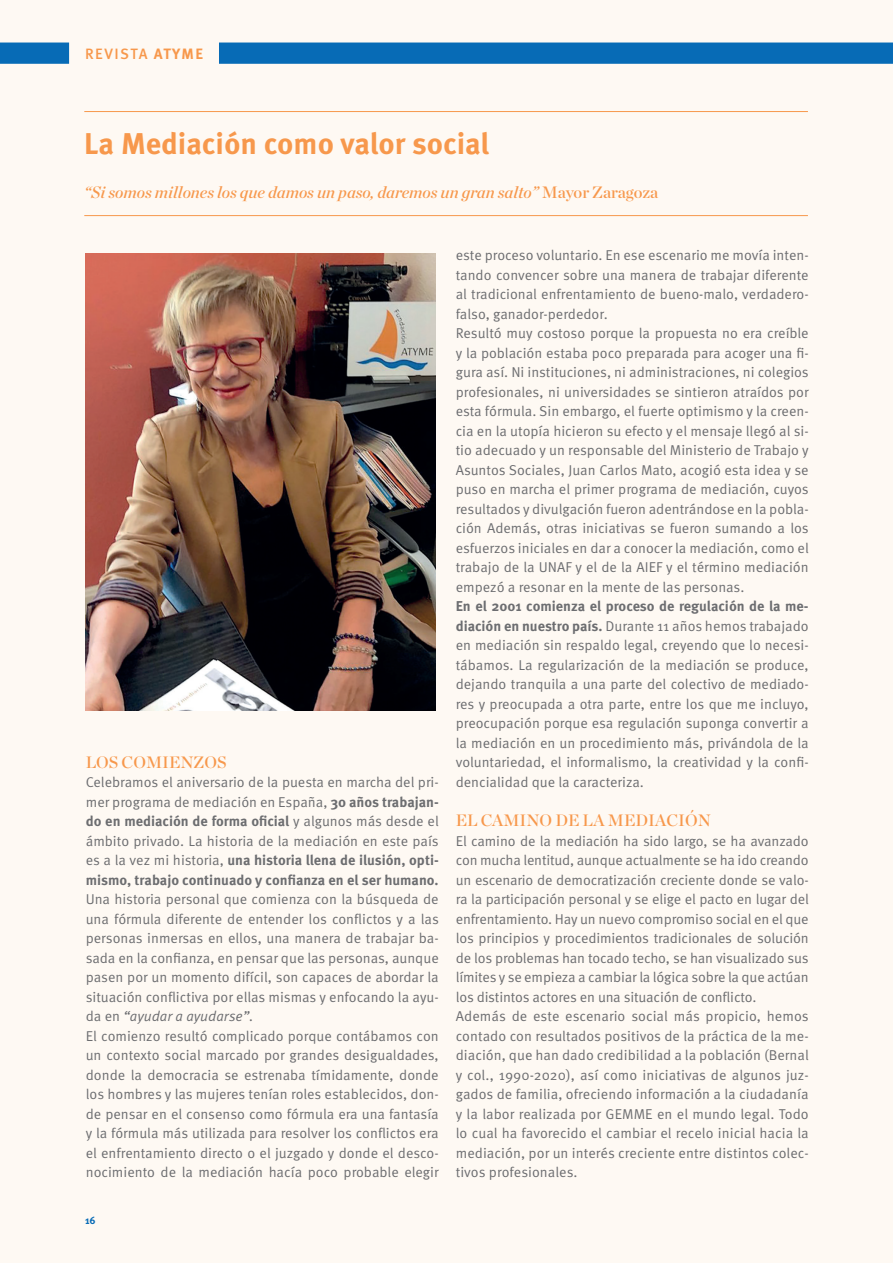
<style>
.page{position:relative;width:893px;height:1263px;background:#fef9f3}
.page>*{position:absolute;margin:0;border:0;box-sizing:border-box;transform-origin:0 0}
.t1{font:700 30px "Meta Pro";letter-spacing:-.005em;color:#f7984c}
.t2{font:italic 16.5px "Chronicle Display Semi";color:#f7984c}
.t3{font:16.5px "Chronicle Display Semi";color:#f7984c}
.t4{font:500 15px "Meta Pro";letter-spacing:.1em;color:#f7984c}
.t5{font:14.25px/19.5px "Meta Pro";color:#6c6d70}
.t6{font:700 10.5px "Meta Pro";color:#076bb6}
.s1{font-weight:700}
.s2{font-style:normal}
.s3{font-style:italic}
</style>
<div class="page">
<hr style="left:84px;top:111px;width:724px;height:1px;background:#f7984c">
<hr style="left:84px;top:215px;width:724px;height:1px;background:#f7984c">
<img style="left:86px;top:253px;width:350px;height:458px">
<svg style="left:0;top:43px;width:893px;height:21px"></svg>
<p class="t4" style="left:85px;top:44px;width:120px">REVISTA <span class="s1">ATYME</span></p>
<h1 class="t1" style="left:84px;top:125px;width:407px">La Mediación como valor social</h1>
<p class="t2" style="left:84px;top:179px;width:575px">“Si somos millones los que damos un paso, daremos un gran salto” <span class="s2">Mayor Zaragoza</span></p>
<p class="t3" style="left:86px;top:749px;width:142px">LOS COMIENZOS</p>
<p class="t5" style="left:86px;top:773px;width:355px;text-align:justify">Celebramos el aniversario de la puesta en marcha del pri&shy;mer programa de mediación en España, <span class="s1">30 años trabajan&shy;do en mediación de forma oficial</span> y algunos más desde el ámbito privado. La historia de la mediación en este país es a la vez mi historia, <span class="s1">una historia llena de ilusión, opti&shy;mismo, trabajo continuado y confianza en el ser humano.</span></p>
<p class="t5" style="left:86px;top:890px;width:355px">Una historia personal que comienza con la búsqueda de una fórmula diferente de entender los conflictos y a las personas inmersas en ellos, una manera de trabajar ba&shy;sada en la confianza, en pensar que las personas, aunque pasen por un momento difícil, son capaces de abordar la situación conflictiva por ellas mismas y enfocando la ayu&shy;da en <span class="s3">“ayudar a ayudarse”.<br></span>El comienzo resultó complicado porque contábamos con un contexto social marcado por grandes desigualdades, donde la democracia se estrenaba tímidamente, donde los hombres y las mujeres tenían roles establecidos, don&shy;de pensar en el consenso como fórmula era una fantasía y la fórmula más utilizada para resolver los conflictos era el enfrentamiento directo o el juzgado y donde el desco&shy;nocimiento de la mediación hacía poco probable elegir</p>
<p class="t6" style="left:85px;top:1214px;width:12px">16</p>
<p class="t5" style="left:456px;top:246px;width:355px">este proceso voluntario. En ese escenario me movía inten&shy;tando convencer sobre una manera de trabajar diferente al tradicional enfrentamiento de bueno-malo, verdadero&shy;falso, ganador-perdedor.<br>Resultó muy costoso porque la propuesta no era creíble y la población estaba poco preparada para acoger una fi&shy;gura así. Ni instituciones, ni administraciones, ni colegios profesionales, ni universidades se sintieron atraídos por esta fórmula. Sin embargo, el fuerte optimismo y la creen&shy;cia en la utopía hicieron su efecto y el mensaje llegó al si&shy;tio adecuado y un responsable del Ministerio de Trabajo y Asuntos Sociales, Juan Carlos Mato, acogió esta idea y se puso en marcha el primer programa de mediación, cuyos resultados y divulgación fueron adentrándose en la pobla&shy;ción Además, otras iniciativas se fueron sumando a los esfuerzos iniciales en dar a conocer la mediación, como el trabajo de la UNAF y el de la AIEF y el término mediación empezó a resonar en la mente de las personas.</p>
<p class="t5" style="left:456px;top:597px;width:354px;text-align:justify"><span class="s1">En el 2001 comienza el proceso de regulación de la me&shy;diación en nuestro país.</span> Durante 11 años hemos trabajado en mediación sin respaldo legal, creyendo que lo necesi&shy;tábamos. La regularización de la mediación se produce, dejando tranquila a una parte del colectivo de mediado&shy;res y preocupada a otra parte, entre los que me incluyo, preocupación porque esa regulación suponga convertir a la mediación en un procedimiento más, privándola de la voluntariedad, el informalismo, la creatividad y la confi&shy;dencialidad que la caracteriza.</p>
<p class="t3" style="left:456px;top:807px;width:257px">EL CAMINO DE LA MEDIACIÓN</p>
<p class="t5" style="left:456px;top:831px;width:355px">El camino de la mediación ha sido largo, se ha avanzado con mucha lentitud, aunque actualmente se ha ido creando un escenario de democratización creciente donde se valo&shy;ra la participación personal y se elige el pacto en lugar del enfrentamiento. Hay un nuevo compromiso social en el que los principios y procedimientos tradicionales de solución de los problemas han tocado techo, se han visualizado sus límites y se empieza a cambiar la lógica sobre la que actúan los distintos actores en una situación de conflicto.<br>Además de este escenario social más propicio, hemos contado con resultados positivos de la práctica de la me&shy;diación, que han dado credibilidad a la población (Bernal y col., 1990-2020), así como iniciativas de algunos juz&shy;gados de familia, ofreciendo información a la ciudadanía y la labor realizada por GEMME en el mundo legal. Todo lo cual ha favorecido el cambiar el recelo inicial hacia la mediación, por un interés creciente entre distintos colec&shy;tivos profesionales.</p>
</div>
